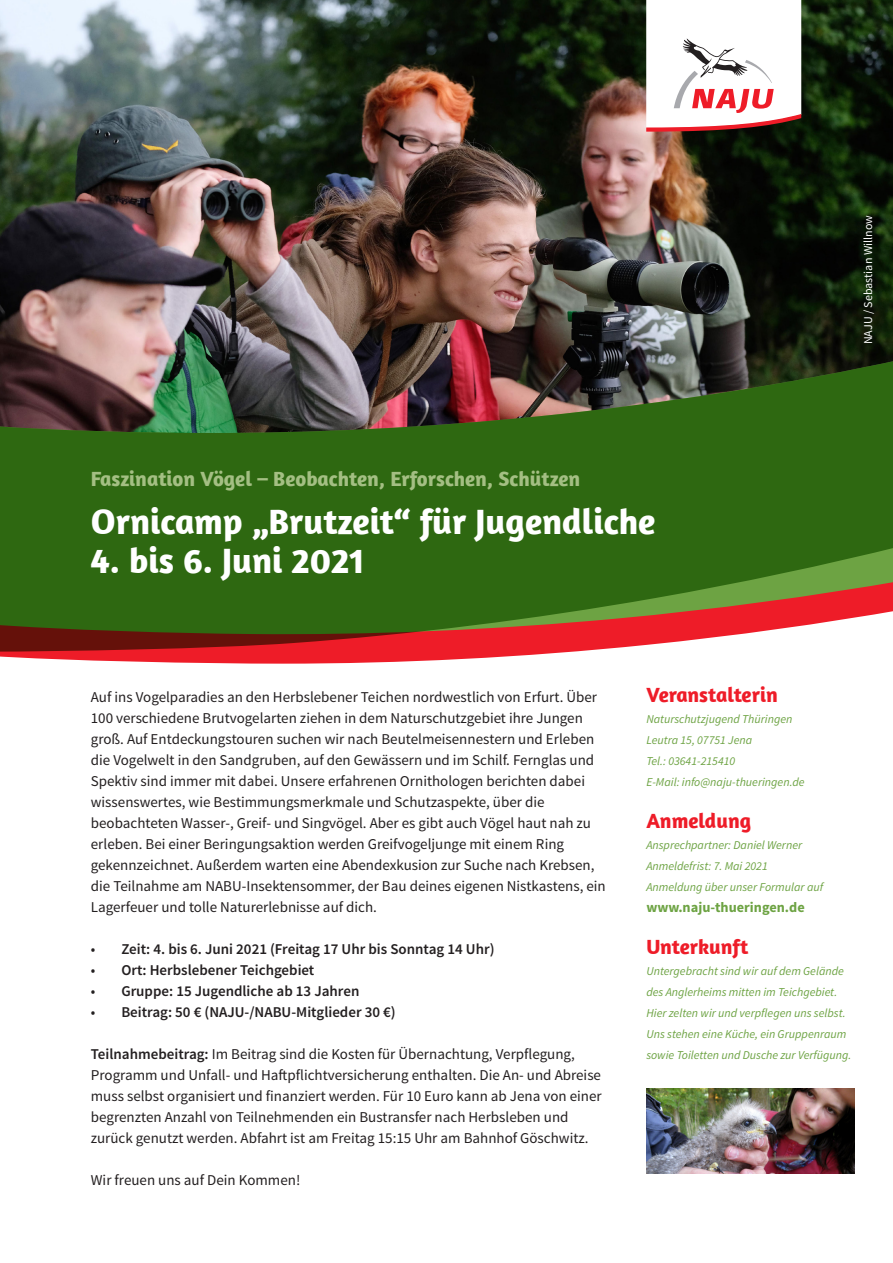
<style>
.page{position:relative;width:893px;height:1263px;background:#fff}
.page>*{position:absolute;margin:0;border:0;box-sizing:border-box;transform-origin:0 0}
.Titel{font:700 36px "Amaranth";color:#fff}
.Datum{font:700 21px "Amaranth";color:#a4bf83}
.Überschrift{font:700 21px "Amaranth";color:#ee1c28}
.Fließtext{font:15px/21px "Source Sans Pro";color:#231f20}
.t1{font:600 15px "Source Sans Pro";color:#231f20}
.Website{font:700 14.25px "Source Sans Pro";color:#6da343}
.Erläuterungstext{font:italic 12px/21px "Source Sans Pro";color:#6da343}
.Bildnachweis{font:12px "Source Sans Pro";color:#fff}
.s1{font-weight:400}
.s2{font-weight:600}
</style>
<div class="page">
<img style="left:0;top:0;width:893px;height:359px">
<svg style="left:646px;top:0;width:155px;height:132px"></svg>
<svg style="left:0;top:652px;width:568px;height:12px;fill:#ee1c28"></svg>
<svg style="left:0;top:359px;width:893px;height:293px;background:#486022"></svg>
<img style="left:646px;top:1089px;width:209px;height:85px">
<p class="Bildnachweis" style="left:861px;top:344px;width:131px;rotate:-90deg">NAJU / Sebastian Willnow</p>
<p class="Datum" style="left:91px;top:466px;width:491px">Faszination Vögel – Beobachten, Erforschen, Schützen</p>
<p class="Titel" style="left:91px;top:498px;width:566px">Ornicamp „Brutzeit“ für Jugendliche</p>
<p class="Titel" style="left:91px;top:537px;width:275px">4. bis 6. Juni 2021</p>
<p class="Fließtext" style="left:91px;top:687px;width:516px">Auf ins Vogelparadies an den Herbslebener Teichen nordwestlich von Erfurt. Über 100 verschiedene Brutvogelarten ziehen in dem Naturschutzgebiet ihre Jungen groß. Auf Entdeckungstouren suchen wir nach Beutelmeisennestern und Erleben die Vogelwelt in den Sandgruben, auf den Gewässern und im Schilf. Fernglas und Spektiv sind immer mit dabei. Unsere erfahrenen Ornithologen berichten dabei wissenswertes, wie Bestimmungsmerkmale und Schutzaspekte, über die beobachteten Wasser-, Greif- und Singvögel. Aber es gibt auch Vögel haut nah zu erleben. Bei einer Beringungsaktion werden Greifvogeljunge mit einem Ring gekennzeichnet. Außerdem warten eine Abendexkusion zur Suche nach Krebsen, die Teilnahme am NABU-Insektensommer, der Bau deines eigenen Nistkastens, ein Lagerfeuer und tolle Naturerlebnisse auf dich.</p>
<p class="t1" style="left:91px;top:940px;width:405px"><span class="s1">•</span> Zeit: 4. bis 6. Juni 2021 (Freitag 17 Uhr bis Sonntag 14 Uhr)</p>
<p class="t1" style="left:91px;top:961px;width:225px"><span class="s1">•</span> Ort: Herbslebener Teichgebiet</p>
<p class="t1" style="left:91px;top:982px;width:270px"><span class="s1">•</span> Gruppe: 15 Jugendliche ab 13 Jahren</p>
<p class="t1" style="left:91px;top:1003px;width:306px"><span class="s1">•</span> Beitrag: 50 € (NAJU-/NABU-Mitglieder 30 €)</p>
<p class="Fließtext" style="left:91px;top:1044px;width:512px"><span class="s2">Teilnahmebeitrag:</span> Im Beitrag sind die Kosten für Übernachtung, Verpflegung, Programm und Unfall- und Haftpflichtversicherung enthalten. Die An- und Abreise muss selbst organisiert und finanziert werden. Für 10 Euro kann ab Jena von einer begrenzten Anzahl von Teilnehmenden ein Bustransfer nach Herbsleben und zurück genutzt werden. Abfahrt ist am Freitag 15:15 Uhr am Bahnhof Göschwitz.</p>
<p class="Fließtext" style="left:91px;top:1170px;width:211px">Wir freuen uns auf Dein Kommen!</p>
<p class="Überschrift" style="left:646px;top:681px;width:133px">Veranstalterin</p>
<p class="Erläuterungstext" style="left:646px;top:708px;width:148px">Naturschutzjugend Thüringen</p>
<p class="Erläuterungstext" style="left:646px;top:729px;width:107px">Leutra 15, 07751 Jena</p>
<p class="Erläuterungstext" style="left:646px;top:750px;width:90px">Tel.: 03641-215410</p>
<p class="Erläuterungstext" style="left:646px;top:771px;width:160px">E-Mail: info@naju-thueringen.de</p>
<p class="Überschrift" style="left:646px;top:807px;width:106px">Anmeldung</p>
<p class="Erläuterungstext" style="left:646px;top:834px;width:157px">Ansprechpartner: Daniel Werner</p>
<p class="Erläuterungstext" style="left:646px;top:855px;width:123px">Anmeldefrist: 7. Mai 2021</p>
<p class="Erläuterungstext" style="left:646px;top:876px;width:178px">Anmeldung über unser Formular auf</p>
<p class="Website" style="left:646px;top:898px;width:160px">www.naju-thueringen.de</p>
<p class="Überschrift" style="left:646px;top:933px;width:104px">Unterkunft</p>
<p class="Erläuterungstext" style="left:646px;top:960px;width:207px">Untergebracht sind wir auf dem Gelände des Anglerheims mitten im Teichgebiet.<br>Hier zelten wir und verpflegen uns selbst.<br>Uns stehen eine Küche, ein Gruppenraum sowie Toiletten und Dusche zur Verfügung.</p>
</div>
